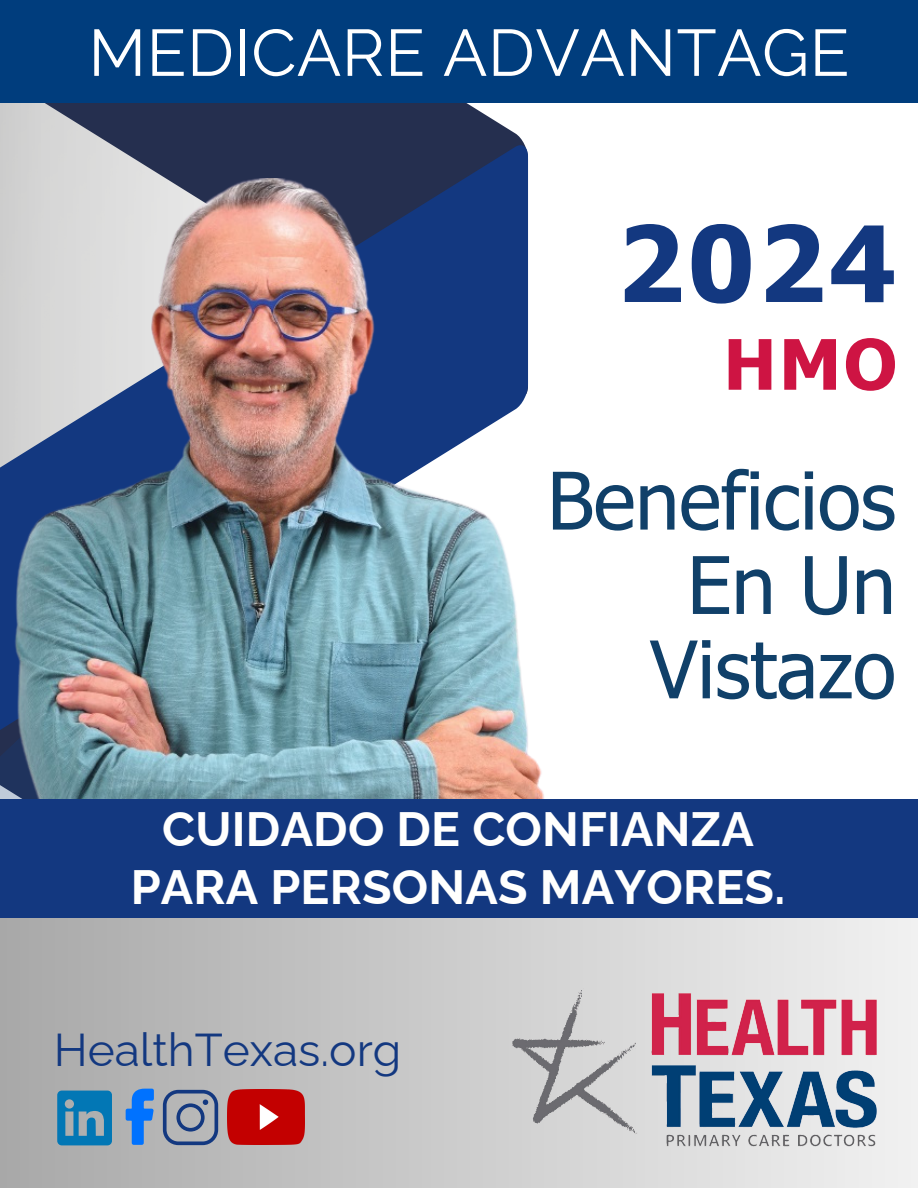
<style>
.page{position:relative;width:918px;height:1188px;background:#fff}
.page>*{position:absolute;margin:0;border:0;box-sizing:border-box;transform-origin:0 0}
.t1{font:700 105.15px "Tahoma";color:#133880}
.t2{font:79.5px "Tahoma";letter-spacing:-.005em;color:#104069}
.t3{font:700 69.6px "Tahoma";color:#ce1443}
.t4{font:65.7px "Raleway";letter-spacing:.01em;color:#fff}
.t5{font:700 48.15px "Raleway";letter-spacing:.005em;color:#fffffe}
.t6{font:46.05px "Raleway";color:#133880}
</style>
<div class="page">
<svg style="left:0;top:102px;width:528px;height:41px;background:#48526c"></svg>
<svg style="left:0;top:143px;width:528px;height:36px;background:#535c76"></svg>
<div style="left:0;top:901px;width:918px;height:287px;background:linear-gradient(to right,#a7a7a8,#edeeef)"></div>
<img style="left:0;top:179px;width:544px;height:620px">
<div style="left:0;top:799px;width:918px;height:118px;background:#133880"></div>
<div style="left:0;top:0;width:918px;height:100px;background:#003d7d"></div>
<img style="left:512px;top:988px;width:371px;height:164px">
<svg style="left:163px;top:1090px;width:55px;height:55px;background:#838ea5"></svg>
<img style="left:227px;top:1090px;width:77px;height:54px">
<svg style="left:126px;top:1089px;width:28px;height:56px;background:#478ce0"></svg>
<svg style="left:57px;top:1091px;width:55px;height:54px;background:#2c84b3"></svg>
<p class="t4" style="left:88px;top:14px;width:763px">MEDICARE ADVANTAGE</p>
<p class="t1" style="left:617px;top:197px;width:280px">2024</p>
<p class="t3" style="left:723px;top:320px;width:175px">HMO</p>
<p class="t2" style="left:547px;top:450px;width:350px">Beneficios</p>
<p class="t2" style="left:687px;top:534px;width:210px">En Un</p>
<p class="t2" style="left:650px;top:619px;width:247px">Vistazo</p>
<p class="t5" style="left:162px;top:800px;width:593px">CUIDADO DE CONFIANZA</p>
<p class="t5" style="left:131px;top:859px;width:656px">PARA PERSONAS MAYORES.</p>
<p class="t6" style="left:54px;top:1022px;width:349px">HealthTexas.org</p>
</div>
